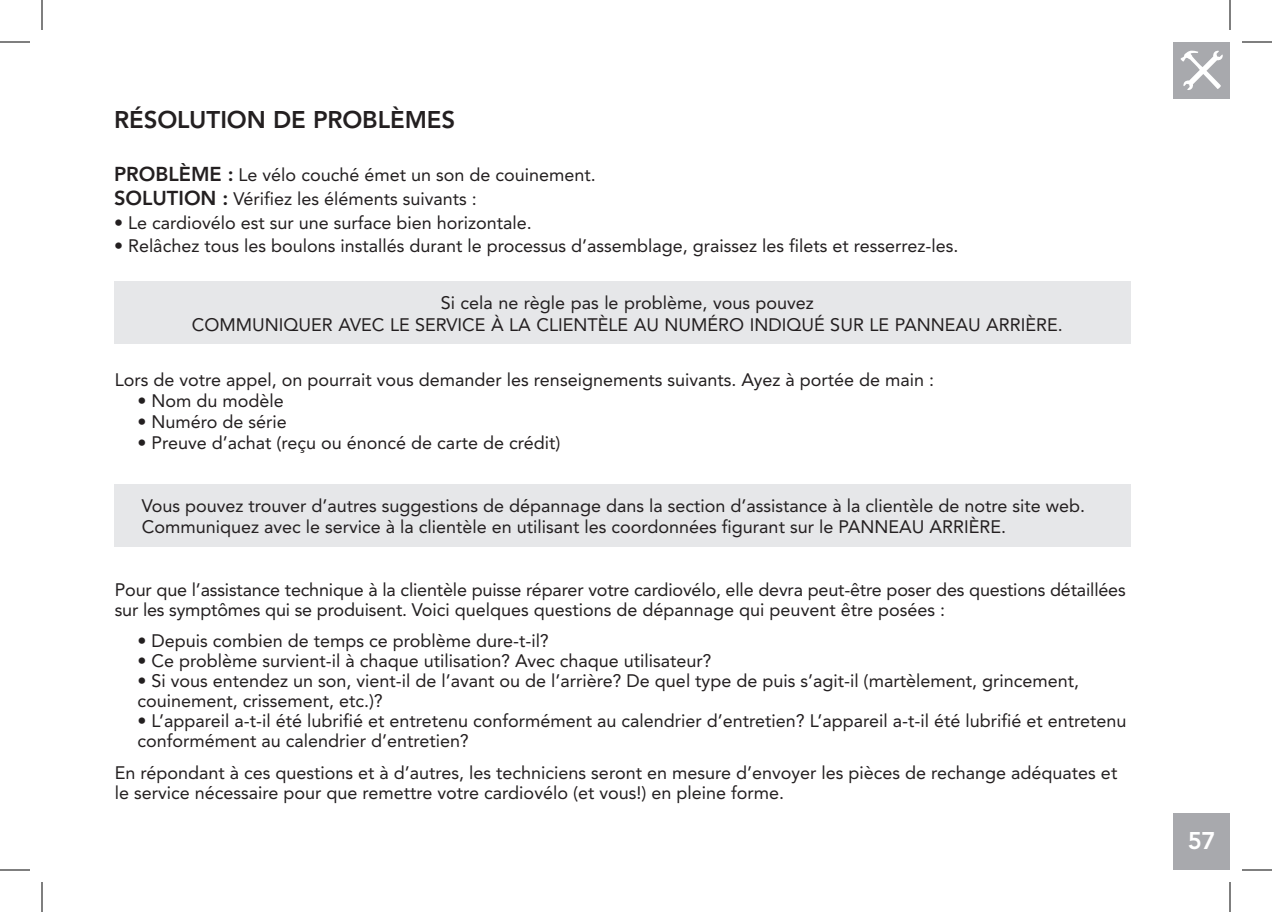
<style>
.page{position:relative;width:1272px;height:912px;background:#fff}
.page>*{position:absolute;margin:0;border:0;box-sizing:border-box;transform-origin:0 0}
.Text_Box{font:800 24px "Avenir LT Std";color:#231f20}
.t1{font:800 24px "Avenir LT Std";color:#fff}
.Text_Box-2{font:18px/20px "Avenir LT Std";color:#231f20}
.Body_Copy_12_14_4{font:18px "Avenir LT Std";color:#231f20}
.s1{font-weight:800;font-size:20px}
</style>
<div class="page">
<div style="left:1173px;top:813px;width:57px;height:57px;background:#a8a9ad"></div>
<svg style="left:1173px;top:42px;width:57px;height:57px;background:#b5b6b9"></svg>
<div style="left:115px;top:281px;width:1016px;height:63px;background:#e6e7e9"></div>
<div style="left:115px;top:484px;width:1016px;height:63px;background:#e6e7e9"></div>
<hr style="left:0;top:42px;width:30px;height:1px;background:#000">
<hr style="left:1242px;top:42px;width:30px;height:1px;background:#000">
<hr style="left:0;top:870px;width:30px;height:1px;background:#000">
<hr style="left:1242px;top:870px;width:30px;height:1px;background:#000">
<hr style="left:42px;top:0;width:1px;height:30px;background:#000">
<hr style="left:42px;top:882px;width:1px;height:30px;background:#000">
<hr style="left:1230px;top:0;width:1px;height:30px;background:#000">
<hr style="left:1230px;top:882px;width:1px;height:30px;background:#000">
<p class="Text_Box" style="left:114px;top:106px;width:343px">RÉSOLUTION DE PROBLÈMES</p>
<p class="Text_Box-2" style="left:114px;top:165px;width:483px"><span class="s1">PROBLÈME :</span> Le vélo couché émet un son de couinement.</p>
<p class="Text_Box-2" style="left:114px;top:189px;width:364px"><span class="s1">SOLUTION :</span> Vérifiez les éléments suivants :</p>
<p class="Text_Box-2" style="left:114px;top:213px;width:419px">• Le cardiovélo est sur une surface bien horizontale.</p>
<p class="Text_Box-2" style="left:114px;top:236px;width:846px">• Relâchez tous les boulons installés durant le processus d’assemblage, graissez les filets et resserrez-les.</p>
<p class="Body_Copy_12_14_4" style="left:441px;top:292px;width:375px">Si cela ne règle pas le problème, vous pouvez</p>
<p class="Body_Copy_12_14_4" style="left:192px;top:314px;width:873px">COMMUNIQUER AVEC LE SERVICE À LA CLIENTÈLE AU NUMÉRO INDIQUÉ SUR LE PANNEAU ARRIÈRE.</p>
<p class="Text_Box-2" style="left:115px;top:370px;width:821px">Lors de votre appel, on pourrait vous demander les renseignements suivants. Ayez à portée de main :</p>
<p class="Text_Box-2" style="left:137px;top:391px;width:148px">• Nom du modèle</p>
<p class="Text_Box-2" style="left:137px;top:412px;width:151px">• Numéro de série</p>
<p class="Text_Box-2" style="left:137px;top:433px;width:424px">• Preuve d’achat (reçu ou énoncé de carte de crédit)</p>
<p class="Text_Box-2" style="left:142px;top:495px;width:945px;line-height:21px">Vous pouvez trouver d’autres suggestions de dépannage dans la section d’assistance à la clientèle de notre site web.<br>Communiquez avec le service à la clientèle en utilisant les coordonnées figurant sur le PANNEAU ARRIÈRE.</p>
<p class="Text_Box-2" style="left:115px;top:580px;width:1013px">Pour que l’assistance technique à la clientèle puisse réparer votre cardiovélo, elle devra peut-être poser des questions détaillées sur les symptômes qui se produisent. Voici quelques questions de dépannage qui peuvent être posées :</p>
<p class="Text_Box-2" style="left:137px;top:631px;width:413px">• Depuis combien de temps ce problème dure-t-il?</p>
<p class="Text_Box-2" style="left:137px;top:651px;width:576px">• Ce problème survient-il à chaque utilisation? Avec chaque utilisateur?</p>
<p class="Text_Box-2" style="left:137px;top:671px;width:943px">• Si vous entendez un son, vient-il de l’avant ou de l’arrière? De quel type de puis s’agit-il (martèlement, grincement, couinement, crissement, etc.)?</p>
<p class="Text_Box-2" style="left:137px;top:711px;width:991px">• L’appareil a-t-il été lubrifié et entretenu conformément au calendrier d’entretien? L’appareil a-t-il été lubrifié et entretenu conformément au calendrier d’entretien?</p>
<p class="Text_Box-2" style="left:115px;top:762px;width:1004px">En répondant à ces questions et à d’autres, les techniciens seront en mesure d’envoyer les pièces de rechange adéquates et le service nécessaire pour que remettre votre cardiovélo (et vous!) en pleine forme.</p>
<h1 class="t1" style="left:1188px;top:826px;width:29px">57</h1>
</div>
